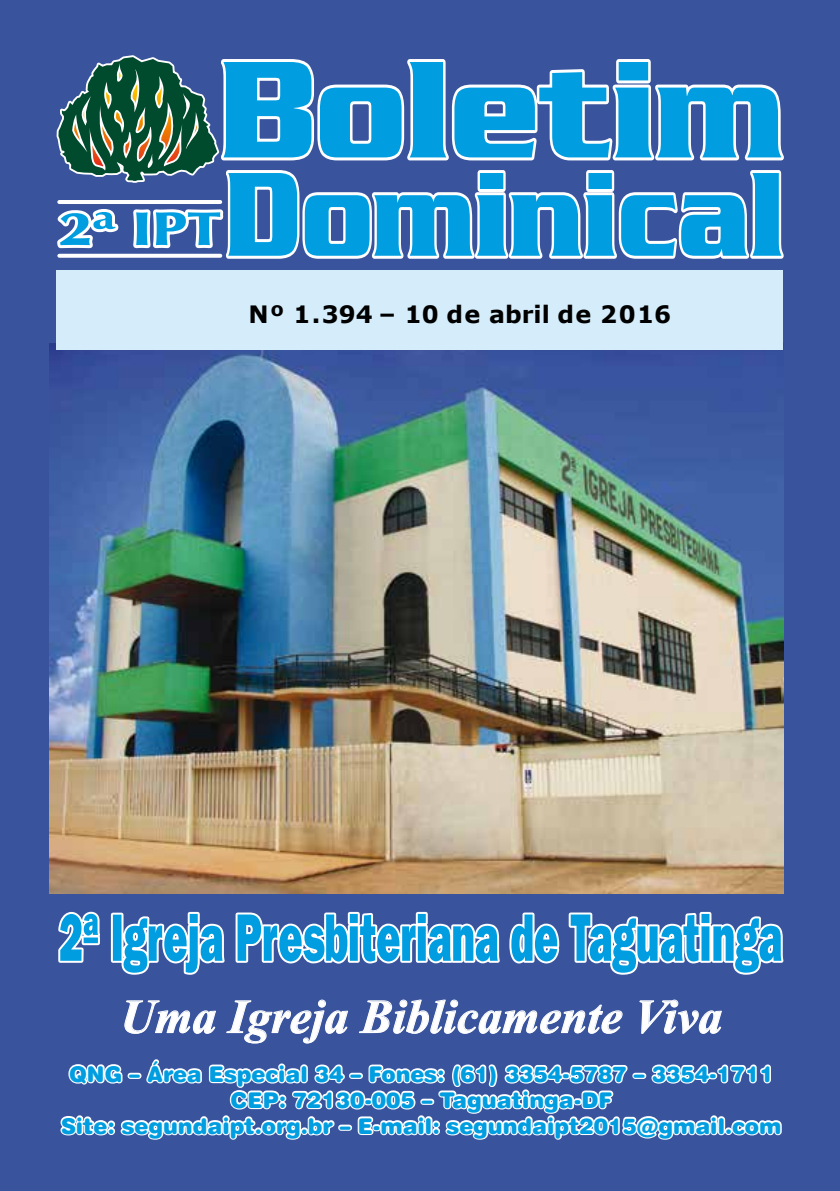
<style>
.page{position:relative;width:840px;height:1191px;background:#fff}
.page>*{position:absolute;margin:0;border:0;box-sizing:border-box;transform-origin:0 0}
.t1{font:148.6px "Babylon 5";color:#009ee0;scale:.85 1}
.t2{font:128.8px "Babylon 5";color:#009ee0;scale:.78 1}
.t3{font:italic 700 48px "Times New Roman";color:#fff}
.t4{font:700 23.8px "Verdana";color:#000}
.t5{font:21.6px/26px "Swiss 721 BT Black Rounded";color:#009ee0;text-align:center}
</style>
<div class="page">
<div style="left:0;top:0;width:839px;height:1191px;background:#39549d"></div>
<svg style="left:56px;top:893px;width:584px;height:69px"></svg>
<img style="left:50px;top:344px;width:732px;height:549px">
<svg style="left:56px;top:55px;width:728px;height:204px"></svg>
<div style="left:57px;top:270px;width:725px;height:79px;background:#d5edfa"></div>
<svg style="left:59px;top:910px;width:725px;height:230px"></svg>
<h1 class="t1" style="left:219px;top:9px;width:664px">Boletim</h1>
<h2 class="t2" style="left:225px;top:127px;width:718px">Dominical</h2>
<p class="t4" style="left:248px;top:298px;width:424px">Nº 1.394 – 10 de abril de 2016</p>
<h3 class="t3" style="left:120px;top:984px;width:603px">Uma Igreja Biblicamente Viva</h3>
<p class="t5" style="left:61px;top:1060px;width:721px">QNG – Área Especial 34 – Fones: (61) 3354-5787 – 3354-1711<br>CEP: 72130-005 – Taguatinga-DF<br>Site: segundaipt.org.br – E-mail: segundaipt2015@gmail.com</p>
</div>
